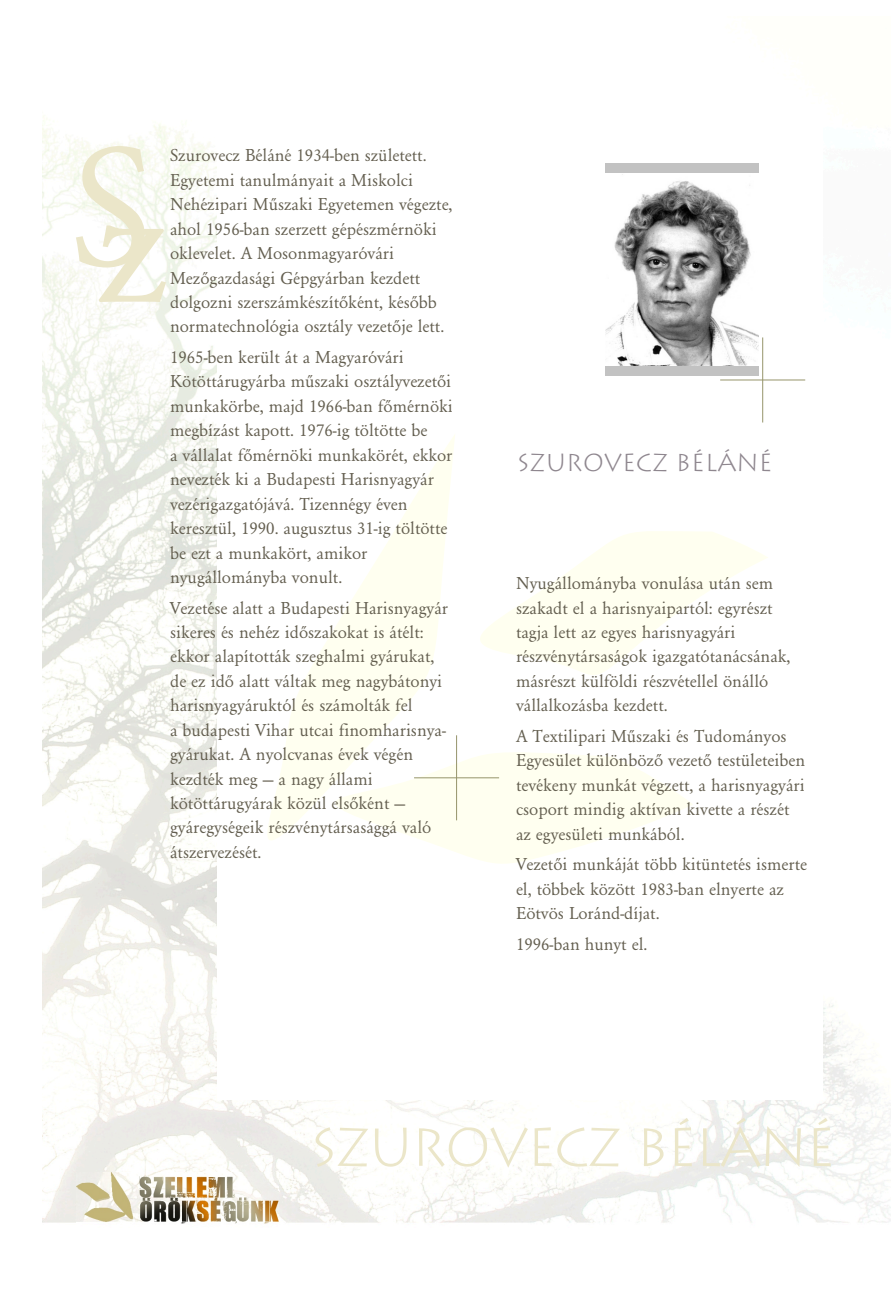
<style>
.page{position:relative;width:893px;height:1297px;background:#fff}
.page>*{position:absolute;margin:0;border:0;box-sizing:border-box;transform-origin:0 0}
.t1{font:176.85px "H Garamond Normal";color:#ebe6c9}
.t2{font:300 53.55px "Lithograph";letter-spacing:-.045em;color:#ebe6c9}
.t3{font:300 24.45px "Lithograph";color:#8f878f}
.t4{font:18px/24.5px "H Garamond Normal";color:#635e4f}
</style>
<div class="page">
<img style="left:43px;top:116px;width:847px;height:1108px">
<div style="left:218px;top:104px;width:605px;height:995px;background:#fff"></div>
<svg style="left:480px;top:531px;width:288px;height:144px;fill:#fffff5"></svg>
<svg style="left:267px;top:435px;width:188px;height:405px"></svg>
<svg style="left:282px;top:748px;width:411px;height:116px;fill:#fffff0"></svg>
<hr style="left:456px;top:735px;width:1px;height:85px;background:#96946b">
<hr style="left:414px;top:777px;width:85px;height:1px;background:#96946b">
<hr style="left:762px;top:337px;width:1px;height:85px;background:#96946b">
<hr style="left:720px;top:380px;width:85px;height:1px;background:#96946b">
<img style="left:76px;top:1172px;width:202px;height:50px">
<div style="left:605px;top:163px;width:153px;height:213px;background:#c2c2c2"></div>
<img style="left:605px;top:174px;width:153px;height:191px">
<h1 class="t1" style="left:72px;top:139px;width:82px">S</h1>
<p class="t4" style="left:170px;top:145px;width:284px">Szurovecz Béláné 1934-ben született.<br>Egyetemi tanulmányait a Miskolci Nehézipari Műszaki Egyetemen végezte, ahol 1956-ban szerzett gépészmérnöki oklevelet. A Mosonmagyaróvári Mezőgazdasági Gépgyárban kezdett dolgozni szerszámkészítőként, később normatechnológia osztály vezetője lett.</p>
<p class="t4" style="left:170px;top:346px;width:284px">1965-ben került át a Magyaróvári Kötöttárugyárba műszaki osztályvezetői munkakörbe, majd 1966-ban főmérnöki megbízást kapott. 1976-ig töltötte be<br>a vállalat főmérnöki munkakörét, ekkor nevezték ki a Budapesti Harisnyagyár vezérigazgatójává. Tizennégy éven keresztül, 1990. augusztus 31-ig töltötte be ezt a munkakört, amikor nyugállományba vonult.</p>
<h1 class="t1" style="left:96px;top:176px;width:75px">z</h1>
<h3 class="t3" style="left:517px;top:449px;width:257px">SZUROVECZ BÉLÁNÉ</h3>
<p class="t4" style="left:516px;top:572px;width:259px">Nyugállományba vonulása után sem</p>
<p class="t4" style="left:170px;top:597px;width:280px">Vezetése alatt a Budapesti Harisnyagyár</p>
<p class="t4" style="left:516px;top:597px;width:258px">szakadt el a harisnyaipartól: egyrészt</p>
<p class="t4" style="left:170px;top:621px;width:255px">sikeres és nehéz időszakokat is átélt:</p>
<p class="t4" style="left:516px;top:621px;width:221px">tagja lett az egyes harisnyagyári</p>
<p class="t4" style="left:170px;top:646px;width:266px">ekkor alapították szeghalmi gyárukat,</p>
<p class="t4" style="left:516px;top:646px;width:276px">részvénytársaságok igazgatótanácsának,</p>
<p class="t4" style="left:170px;top:670px;width:274px">de ez idő alatt váltak meg nagybátonyi</p>
<p class="t4" style="left:516px;top:670px;width:254px">másrészt külföldi részvétellel önálló</p>
<p class="t4" style="left:170px;top:695px;width:244px">harisnyagyáruktól és számolták fel</p>
<p class="t4" style="left:516px;top:695px;width:153px">vállalkozásba kezdett.</p>
<p class="t4" style="left:170px;top:719px;width:277px">a budapesti Vihar utcai finomharisnya-</p>
<p class="t4" style="left:516px;top:725px;width:272px">A Textilipari Műszaki és Tudományos</p>
<p class="t4" style="left:170px;top:743px;width:245px">gyárukat. A nyolcvanas évek végén</p>
<p class="t4" style="left:516px;top:750px;width:291px">Egyesület különböző vezető testületeiben</p>
<p class="t4" style="left:170px;top:768px;width:204px">kezdték meg – a nagy állami</p>
<p class="t4" style="left:516px;top:774px;width:290px">tevékeny munkát végzett, a harisnyagyári</p>
<p class="t4" style="left:170px;top:792px;width:237px">kötöttárugyárak közül elsőként –</p>
<p class="t4" style="left:516px;top:798px;width:275px">csoport mindig aktívan kivette a részét</p>
<p class="t4" style="left:170px;top:817px;width:263px">gyáregységeik részvénytársasággá való</p>
<p class="t4" style="left:516px;top:823px;width:170px">az egyesületi munkából.</p>
<p class="t4" style="left:170px;top:841px;width:93px">átszervezését.</p>
<p class="t4" style="left:516px;top:853px;width:293px">Vezetői munkáját több kitüntetés ismerte el, többek között 1983-ban elnyerte az<br>Eötvös Loránd-díjat.</p>
<p class="t4" style="left:516px;top:933px;width:133px">1996-ban hunyt el.</p>
<h2 class="t2" style="left:310px;top:1116px;width:527px">SZUROVECZ BÉLÁNÉ</h2>
</div>
